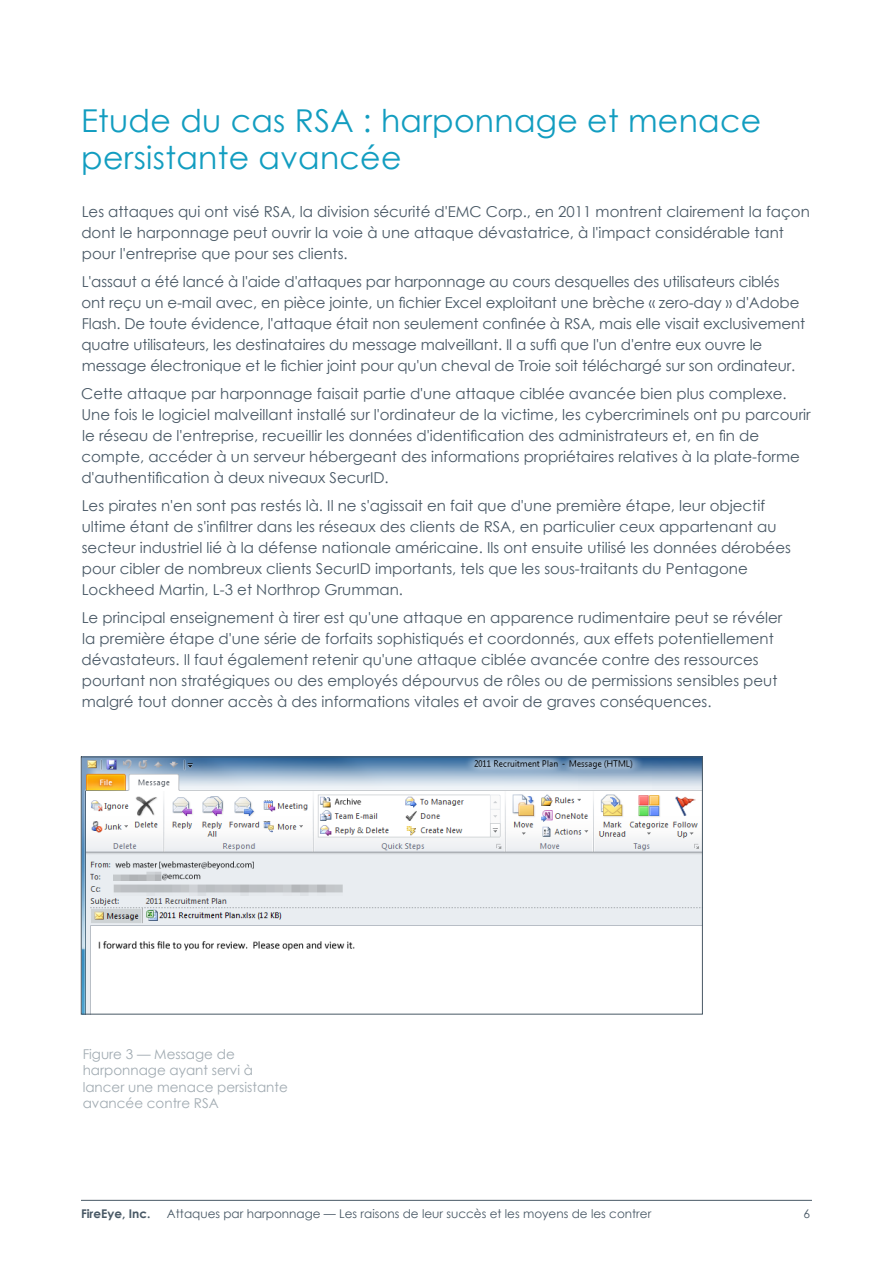
<style>
.page{position:relative;width:893px;height:1263px;background:#fff}
.page>*{position:absolute;margin:0;border:0;box-sizing:border-box;transform-origin:0 0}
.t1{font:31.5px/37.8px "Century Gothic";letter-spacing:.01em;color:#129dc0}
.t2{font:15px/21px "Century Gothic";color:#485865}
.t3{font:13.5px/16.2px "Century Gothic";color:#a1abb2}
.t4{font:12px "Century Gothic";color:#485865}
.t5{font:700 12px "Century Gothic";color:#485865}
</style>
<div class="page">
<hr style="left:81px;top:1200px;width:731px;height:1px;background:#485865">
<img style="left:83px;top:759px;width:618px;height:253px">
<div style="left:81px;top:757px;width:622px;height:257px;border:1px solid #485865"></div>
<h1 class="t1" style="left:81px;top:101px;width:682px">Etude du cas RSA : harponnage et menace persistante avancée</h1>
<p class="t2" style="left:81px;top:201px;width:730px">Les attaques qui ont visé RSA, la division sécurité d'EMC Corp., en 2011 montrent clairement la façon dont le harponnage peut ouvrir la voie à une attaque dévastatrice, à l'impact considérable tant pour l'entreprise que pour ses clients.</p>
<p class="t2" style="left:81px;top:271px;width:725px">L'assaut a été lancé à l'aide d'attaques par harponnage au cours desquelles des utilisateurs ciblés ont reçu un e-mail avec, en pièce jointe, un fichier Excel exploitant une brèche « zero-day » d'Adobe Flash. De toute évidence, l'attaque était non seulement confinée à RSA, mais elle visait exclusivement quatre utilisateurs, les destinataires du message malveillant. Il a suffi que l'un d'entre eux ouvre le message électronique et le fichier joint pour qu'un cheval de Troie soit téléchargé sur son ordinateur.</p>
<p class="t2" style="left:81px;top:383px;width:731px">Cette attaque par harponnage faisait partie d'une attaque ciblée avancée bien plus complexe.<br>Une fois le logiciel malveillant installé sur l'ordinateur de la victime, les cybercriminels ont pu parcourir le réseau de l'entreprise, recueillir les données d'identification des administrateurs et, en fin de compte, accéder à un serveur hébergeant des informations propriétaires relatives à la plate-forme d'authentification à deux niveaux SecurID.</p>
<p class="t2" style="left:82px;top:495px;width:711px">Les pirates n'en sont pas restés là. Il ne s'agissait en fait que d'une première étape, leur objectif ultime étant de s'infiltrer dans les réseaux des clients de RSA, en particulier ceux appartenant au secteur industriel lié à la défense nationale américaine. Ils ont ensuite utilisé les données dérobées pour cibler de nombreux clients SecurID importants, tels que les sous-traitants du Pentagone Lockheed Martin, L-3 et Northrop Grumman.</p>
<p class="t2" style="left:81px;top:606px;width:703px">Le principal enseignement à tirer est qu'une attaque en apparence rudimentaire peut se révéler la première étape d'une série de forfaits sophistiqués et coordonnés, aux effets potentiellement dévastateurs. Il faut également retenir qu'une attaque ciblée avancée contre des ressources pourtant non stratégiques ou des employés dépourvus de rôles ou de permissions sensibles peut malgré tout donner accès à des informations vitales et avoir de graves conséquences.</p>
<p class="t3" style="left:83px;top:1046px;width:207px">Figure 3 — Message de harponnage ayant servi à lancer une menace persistante avancée contre RSA</p>
<p class="t5" style="left:81px;top:1204px;width:71px">FireEye, Inc.</p>
<p class="t4" style="left:167px;top:1205px;width:486px">Attaques par harponnage — Les raisons de leur succès et les moyens de les contrer</p>
<p class="t4" style="left:803px;top:1205px;width:8px">6</p>
</div>
